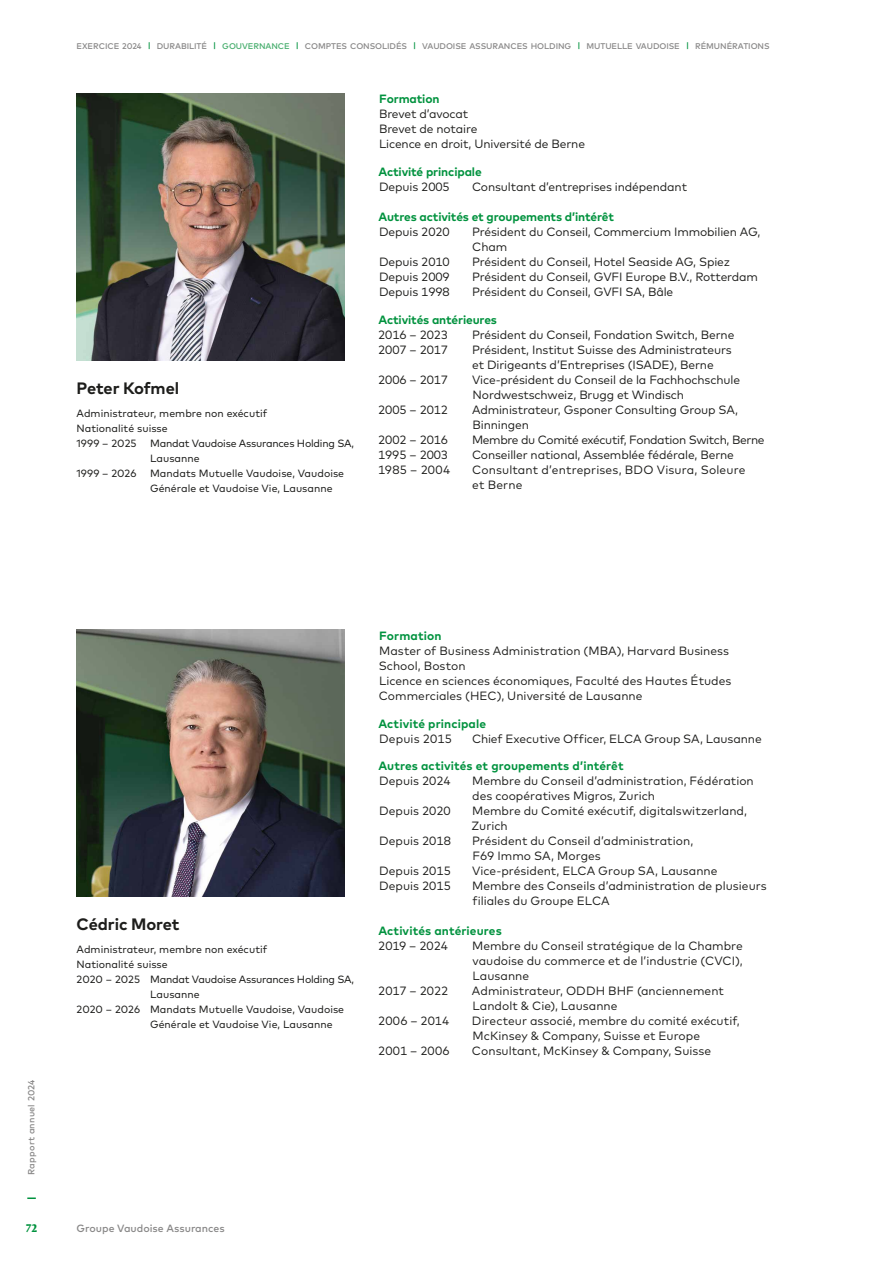
<style>
.page{position:relative;width:893px;height:1263px;background:#fff}
.page>*{position:absolute;margin:0;border:0;box-sizing:border-box;transform-origin:0 0}
.t1{font:700 16.5px "Mark Pro";letter-spacing:-.005em;color:#1d1d1b}
.t2{font:12px/15px "Mark Pro";letter-spacing:-.005em;color:#1d1d1b}
.t3{font:700 12px "Mark Pro";letter-spacing:-.005em;color:#00923e}
.t4{font:12px "Mark Pro";letter-spacing:-.03em;color:#1d1d1b}
.t5{font:12px "Mark Pro";letter-spacing:.015em;color:#1d1d1b}
.t6{font:10.5px/15px "Mark Pro";letter-spacing:.005em;color:#1d1d1b}
.t7{font:10.5px/15px "Mark Pro";letter-spacing:-.02em;color:#1d1d1b}
.t8{font:500 10.5px "Mark Pro";color:#898888}
.t9{font:700 10.5px "Fedra Serif B Pro";color:#00923e}
.t10{font:500 9px "Mark Pro";letter-spacing:.02em;color:#898888}
.t11{font:500 8.25px "Mark Pro";letter-spacing:-.01em;color:#898888}
.s1{color:#00923e}
.s2{color:#48ae6e}
</style>
<div class="page">
<svg style="left:27px;top:1197px;width:9px;height:2px"></svg>
<img style="left:77px;top:629px;width:267px;height:267px">
<img style="left:77px;top:94px;width:267px;height:266px">
<p class="t11" style="left:77px;top:40px;width:695px">EXERCICE 2024 <span class="s1">|</span> DURABILITÉ <span class="s1">|</span> <span class="s2">GOUVERNANCE</span> <span class="s1">|</span> COMPTES CONSOLIDÉS <span class="s1">|</span> VAUDOISE ASSURANCES HOLDING <span class="s1">|</span> MUTUELLE VAUDOISE <span class="s1">|</span> RÉMUNÉRATIONS</p>
<h1 class="t1" style="left:77px;top:375px;width:104px">Peter Kofmel</h1>
<p class="t6" style="left:77px;top:405px;width:192px">Administrateur, membre non exécutif<br>Nationalité suisse<br>1999 – 2025</p>
<p class="t7" style="left:150px;top:435px;width:206px">Mandat Vaudoise Assurances Holding SA,<br>Lausanne</p>
<p class="t6" style="left:77px;top:465px;width:62px">1999 – 2026</p>
<p class="t6" style="left:150px;top:465px;width:196px">Mandats Mutuelle Vaudoise, Vaudoise<br>Générale et Vaudoise Vie, Lausanne</p>
<p class="t3" style="left:379px;top:90px;width:62px">Formation</p>
<p class="t2" style="left:379px;top:105px;width:208px">Brevet d’avocat<br>Brevet de notaire<br>Licence en droit, Université de Berne</p>
<p class="t3" style="left:378px;top:162px;width:105px">Activité principale</p>
<p class="t2" style="left:379px;top:178px;width:72px">Depuis 2005</p>
<p class="t2" style="left:472px;top:178px;width:217px">Consultant d’entreprises indépendant</p>
<p class="t3" style="left:378px;top:207px;width:237px">Autres activités et groupements d’intérêt</p>
<p class="t2" style="left:379px;top:223px;width:72px">Depuis 2020</p>
<p class="t2" style="left:472px;top:223px;width:290px">Président du Conseil, Commercium Immobilien AG,<br>Cham</p>
<p class="t2" style="left:379px;top:253px;width:72px">Depuis 2010</p>
<p class="t2" style="left:472px;top:253px;width:259px">Président du Conseil, Hotel Seaside AG, Spiez</p>
<p class="t2" style="left:379px;top:268px;width:72px">Depuis 2009</p>
<p class="t2" style="left:472px;top:268px;width:288px">Président du Conseil, GVFI Europe B.V., Rotterdam</p>
<p class="t2" style="left:379px;top:283px;width:72px">Depuis 1998</p>
<p class="t2" style="left:472px;top:283px;width:203px">Président du Conseil, GVFI SA, Bâle</p>
<p class="t3" style="left:378px;top:310px;width:120px">Activités antérieures</p>
<p class="t2" style="left:378px;top:326px;width:71px">2016 – 2023</p>
<p class="t2" style="left:472px;top:326px;width:264px">Président du Conseil, Fondation Switch, Berne</p>
<p class="t2" style="left:378px;top:341px;width:71px">2007 – 2017</p>
<p class="t2" style="left:472px;top:341px;width:261px">Président, Institut Suisse des Administrateurs et Dirigeants d’Entreprises (ISADE), Berne</p>
<p class="t2" style="left:378px;top:371px;width:71px">2006 – 2017</p>
<p class="t2" style="left:472px;top:371px;width:270px">Vice-président du Conseil de la Fachhochschule<br>Nordwestschweiz, Brugg et Windisch</p>
<p class="t2" style="left:378px;top:401px;width:71px">2005 – 2012</p>
<p class="t2" style="left:472px;top:401px;width:268px">Administrateur, Gsponer Consulting Group SA,<br>Binningen</p>
<p class="t2" style="left:378px;top:431px;width:71px">2002 – 2016</p>
<p class="t4" style="left:472px;top:430px;width:294px">Membre du Comité exécutif, Fondation Switch, Berne</p>
<p class="t2" style="left:378px;top:446px;width:71px">1995 – 2003</p>
<p class="t2" style="left:472px;top:446px;width:263px">Conseiller national, Assemblée fédérale, Berne</p>
<p class="t2" style="left:378px;top:461px;width:74px">1985 – 2004</p>
<p class="t2" style="left:472px;top:461px;width:275px">Consultant d’entreprises, BDO Visura, Soleure et Berne</p>
<p class="t10" style="left:25px;top:1175px;width:97px;rotate:-90deg">Rapport annuel 2024</p>
<h1 class="t1" style="left:77px;top:911px;width:104px">Cédric Moret</h1>
<p class="t6" style="left:77px;top:941px;width:192px">Administrateur, membre non exécutif</p>
<p class="t6" style="left:77px;top:956px;width:93px">Nationalité suisse</p>
<p class="t7" style="left:77px;top:971px;width:279px">2020 – 2025 Mandat Vaudoise Assurances Holding SA,</p>
<p class="t6" style="left:150px;top:986px;width:51px">Lausanne</p>
<p class="t6" style="left:77px;top:1001px;width:269px">2020 – 2026 Mandats Mutuelle Vaudoise, Vaudoise</p>
<p class="t6" style="left:150px;top:1016px;width:184px">Générale et Vaudoise Vie, Lausanne</p>
<p class="t9" style="left:26px;top:1222px;width:13px">72</p>
<p class="t8" style="left:77px;top:1220px;width:150px">Groupe Vaudoise Assurances</p>
<p class="t3" style="left:379px;top:626px;width:64px">Formation</p>
<p class="t2" style="left:379px;top:642px;width:354px">Master of Business Administration (MBA), Harvard Business School, Boston<br>Licence en sciences économiques, Faculté des Hautes Études Commerciales (HEC), Université de Lausanne</p>
<p class="t3" style="left:378px;top:714px;width:109px">Activité principale</p>
<p class="t5" style="left:379px;top:729px;width:75px">Depuis 2015</p>
<p class="t2" style="left:472px;top:730px;width:291px">Chief Executive Officer, ELCA Group SA, Lausanne</p>
<p class="t3" style="left:378px;top:757px;width:247px">Autres activités et groupements d’intérêt</p>
<p class="t2" style="left:379px;top:773px;width:73px">Depuis 2024</p>
<p class="t2" style="left:472px;top:773px;width:283px">Membre du Conseil d’administration, Fédération des coopératives Migros, Zurich</p>
<p class="t2" style="left:379px;top:803px;width:73px">Depuis 2020</p>
<p class="t2" style="left:472px;top:803px;width:277px">Membre du Comité exécutif, digitalswitzerland,<br>Zurich</p>
<p class="t2" style="left:379px;top:833px;width:73px">Depuis 2018</p>
<p class="t2" style="left:472px;top:833px;width:223px">Président du Conseil d’administration,<br>F69 Immo SA, Morges</p>
<p class="t2" style="left:379px;top:863px;width:73px">Depuis 2015</p>
<p class="t2" style="left:472px;top:863px;width:247px">Vice-président, ELCA Group SA, Lausanne</p>
<p class="t2" style="left:379px;top:878px;width:73px">Depuis 2015</p>
<p class="t2" style="left:472px;top:878px;width:296px">Membre des Conseils d’administration de plusieurs filiales du Groupe ELCA</p>
<p class="t3" style="left:378px;top:922px;width:125px">Activités antérieures</p>
<p class="t2" style="left:378px;top:938px;width:71px">2019 – 2024</p>
<p class="t2" style="left:472px;top:938px;width:272px;text-align:justify">Membre du Conseil stratégique de la Chambre vaudoise du commerce et de l’industrie (CVCI), Lausanne</p>
<p class="t2" style="left:378px;top:983px;width:72px">2017 – 2022</p>
<p class="t2" style="left:472px;top:983px;width:253px">Administrateur, ODDH BHF (anciennement<br>Landolt &amp; Cie), Lausanne</p>
<p class="t2" style="left:378px;top:1013px;width:73px">2006 – 2014</p>
<p class="t2" style="left:472px;top:1013px;width:269px">Directeur associé, membre du comité exécutif,<br>McKinsey &amp; Company, Suisse et Europe</p>
<p class="t2" style="left:378px;top:1043px;width:73px">2001 – 2006</p>
<p class="t2" style="left:472px;top:1043px;width:241px">Consultant, McKinsey &amp; Company, Suisse</p>
</div>
